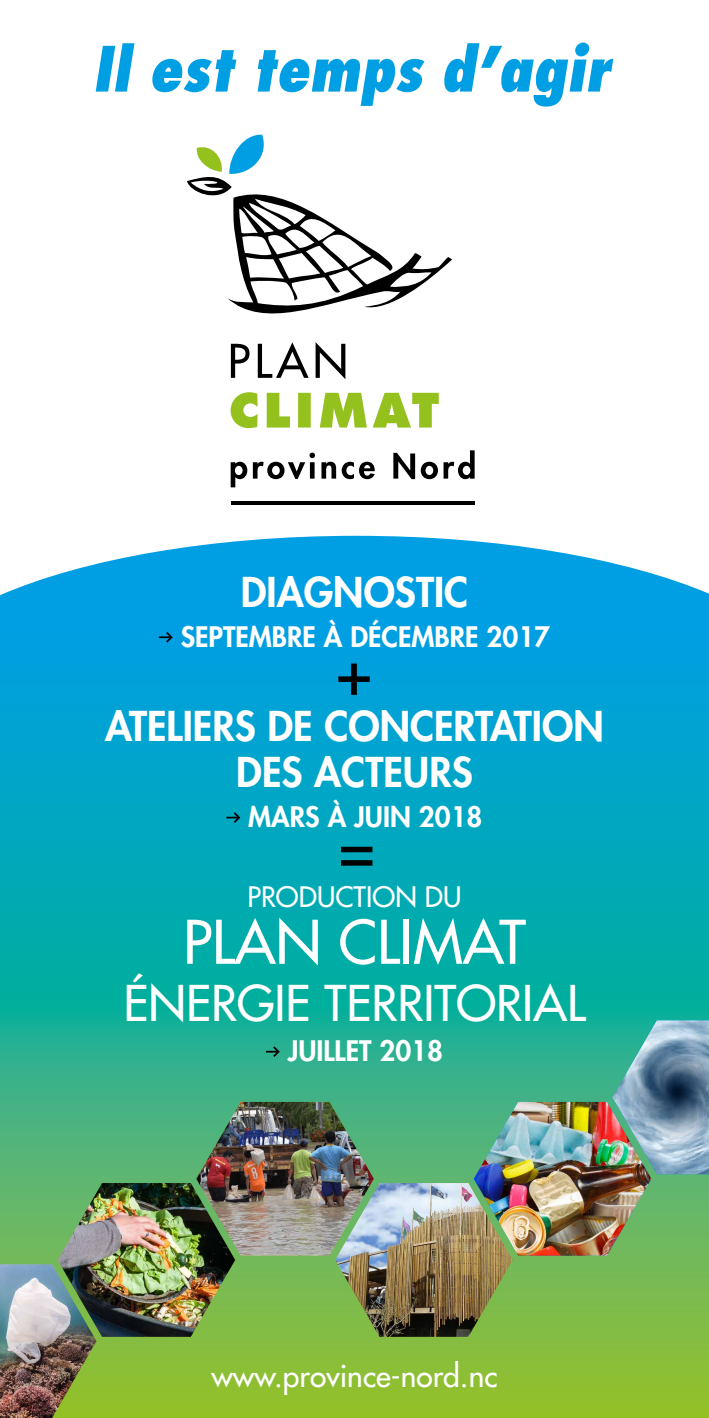
<style>
.page{position:relative;width:709px;height:1418px;background:#fff}
.page>*{position:absolute;margin:0;border:0;box-sizing:border-box;transform-origin:0 0}
.t1{font:58.45px "Futura";color:#fff}
.t2{font:47.98px "Futura";color:#fff}
.t3{font:800 40px/46.3px "Futura";color:#fff;text-align:center}
.t4{font:30px "Futura";color:#fff}
.t5{font:800 27.5px "Futura";color:#fff}
.t6{font:27.5px "Futura";color:#fff}
</style>
<div class="page">
<svg style="left:0;top:536px;width:709px;height:484px;background:#09a9c7"></svg>
<svg style="left:159px;top:632px;width:14px;height:10px"></svg>
<svg style="left:226px;top:812px;width:14px;height:11px"></svg>
<svg style="left:231px;top:342px;width:114px;height:37px"></svg>
<svg style="left:231px;top:392px;width:208px;height:36px"></svg>
<svg style="left:231px;top:450px;width:243px;height:37px"></svg>
<hr style="left:231px;top:501px;width:243px;height:3px;background:#000">
<svg style="left:187px;top:134px;width:265px;height:180px"></svg>
<svg style="left:96px;top:43px;width:517px;height:64px"></svg>
<svg style="left:338px;top:663px;width:32px;height:32px"></svg>
<svg style="left:341px;top:846px;width:31px;height:19px"></svg>
<img style="left:0;top:1020px;width:709px;height:397px">
<img style="left:0;top:1264px;width:96px;height:153px">
<h3 class="t3" style="left:241px;top:568px;width:229px">DIAGNOSTIC</h3>
<p class="t5" style="left:181px;top:619px;width:371px">SEPTEMBRE À DÉCEMBRE 2017</p>
<h3 class="t3" style="left:105px;top:702px;width:500px">ATELIERS DE CONCERTATION<br>DES ACTEURS</h3>
<p class="t5" style="left:248px;top:799px;width:236px">MARS À JUIN 2018</p>
<p class="t6" style="left:247px;top:879px;width:216px">PRODUCTION DU</p>
<h1 class="t1" style="left:183px;top:905px;width:344px">PLAN CLIMAT</h1>
<h2 class="t2" style="left:123px;top:973px;width:464px">ÉNERGIE TERRITORIAL</h2>
<p class="t5" style="left:288px;top:1033px;width:157px">JUILLET 2018</p>
<p class="t4" style="left:211px;top:1357px;width:288px">www.province-nord.nc</p>
</div>
